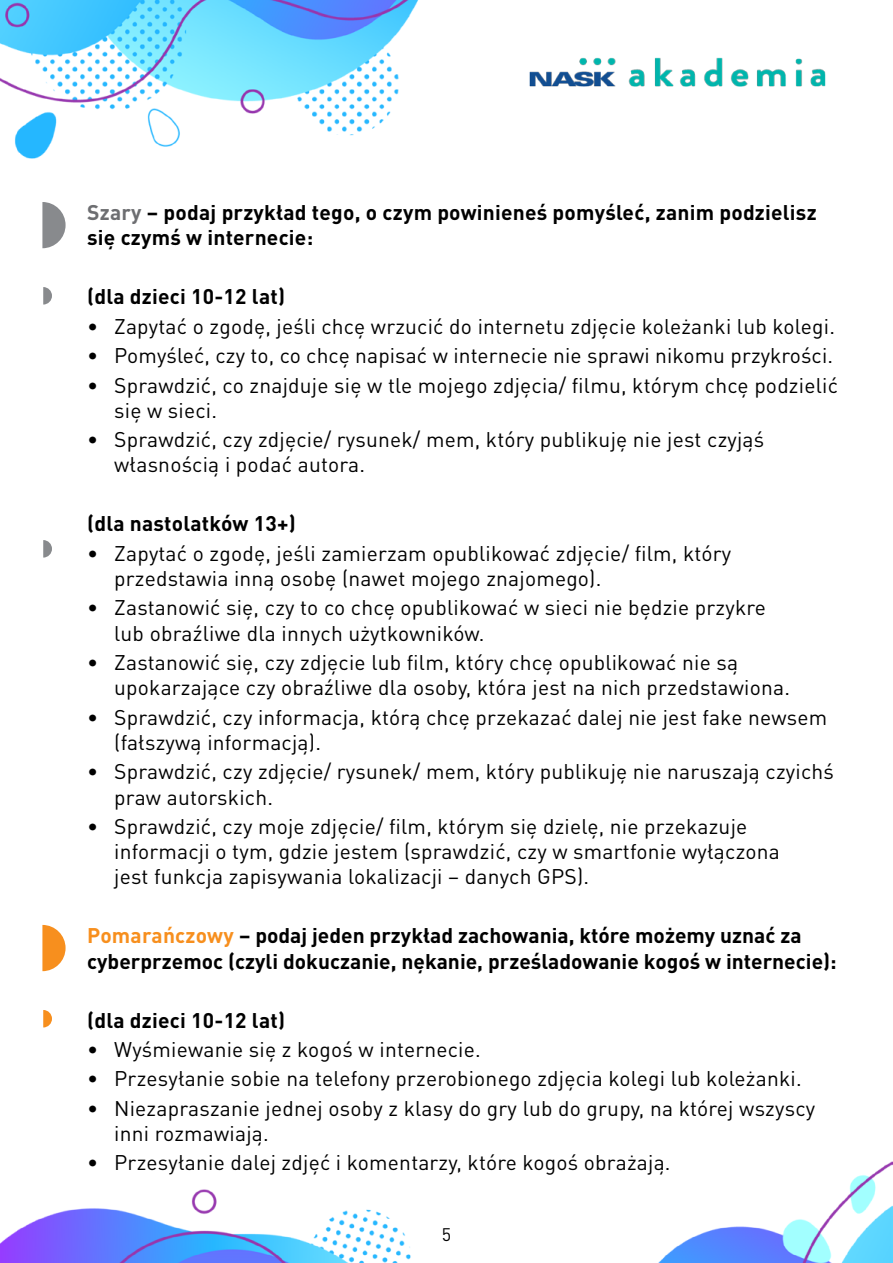
<style>
.page{position:relative;width:893px;height:1263px;background:#fff}
.page>*{position:absolute;margin:0;border:0;box-sizing:border-box;transform-origin:0 0}
.t1{font:21px/25.2px "DIN Pro";letter-spacing:.01em;color:#000}
.t2{font:700 21px/25.2px "DIN Pro";letter-spacing:.005em;color:#000}
.t3{font:18px "DIN Pro";color:#000}
.s1{color:#6d6e71}
.s2{color:#f78f1e}
</style>
<div class="page">
<img style="left:0;top:0;width:893px;height:1263px">
<svg style="left:42px;top:202px;width:24px;height:46px"></svg>
<svg style="left:42px;top:925px;width:24px;height:46px"></svg>
<svg style="left:43px;top:540px;width:9px;height:18px"></svg>
<svg style="left:43px;top:287px;width:9px;height:18px"></svg>
<svg style="left:43px;top:1010px;width:9px;height:17px"></svg>
<p class="t2" style="left:87px;top:199px;width:731px"><span class="s1">Szary</span> – podaj przykład tego, o czym powinieneś pomyśleć, zanim podzielisz się czymś w internecie:</p>
<p class="t2" style="left:87px;top:283px;width:199px">(dla dzieci 10-12 lat)</p>
<p class="t1" style="left:87px;top:313px;width:749px">• Zapytać o zgodę, jeśli chcę wrzucić do internetu zdjęcie koleżanki lub kolegi.</p>
<p class="t1" style="left:87px;top:342px;width:747px">• Pomyśleć, czy to, co chcę napisać w internecie nie sprawi nikomu przykrości.</p>
<p class="t1" style="left:114px;top:372px;width:725px;text-indent:-27px">• Sprawdzić, co znajduje się w tle mojego zdjęcia/ filmu, którym chcę podzielić się w sieci.</p>
<p class="t1" style="left:114px;top:426px;width:652px;text-indent:-27px">• Sprawdzić, czy zdjęcie/ rysunek/ mem, który publikuję nie jest czyjąś własnością i podać autora.</p>
<p class="t2" style="left:87px;top:510px;width:210px">(dla nastolatków 13+)</p>
<p class="t1" style="left:114px;top:540px;width:619px;text-indent:-27px">• Zapytać o zgodę, jeśli zamierzam opublikować zdjęcie/ film, który przedstawia inną osobę (nawet mojego znajomego).</p>
<p class="t1" style="left:114px;top:594px;width:653px;text-indent:-27px">• Zastanowić się, czy to co chcę opublikować w sieci nie będzie przykre lub obraźliwe dla innych użytkowników.</p>
<p class="t1" style="left:114px;top:649px;width:677px;text-indent:-27px">• Zastanowić się, czy zdjęcie lub film, który chcę opublikować nie są upokarzające czy obraźliwe dla osoby, która jest na nich przedstawiona.</p>
<p class="t1" style="left:114px;top:704px;width:714px;text-indent:-27px">• Sprawdzić, czy informacja, którą chcę przekazać dalej nie jest fake newsem (fałszywą informacją).</p>
<p class="t1" style="left:114px;top:758px;width:721px;text-indent:-27px">• Sprawdzić, czy zdjęcie/ rysunek/ mem, który publikuję nie naruszają czyichś praw autorskich.</p>
<p class="t1" style="left:114px;top:813px;width:667px;text-indent:-27px">• Sprawdzić, czy moje zdjęcie/ film, którym się dzielę, nie przekazuje informacji o tym, gdzie jestem (sprawdzić, czy w smartfonie wyłączona jest funkcja zapisywania lokalizacji – danych GPS).</p>
<p class="t2" style="left:87px;top:922px;width:751px"><span class="s2">Pomarańczowy</span> – podaj jeden przykład zachowania, które możemy uznać za cyberprzemoc (czyli dokuczanie, nękanie, prześladowanie kogoś w internecie):</p>
<p class="t2" style="left:87px;top:1006px;width:199px">(dla dzieci 10-12 lat)</p>
<p class="t1" style="left:87px;top:1036px;width:395px">• Wyśmiewanie się z kogoś w internecie.</p>
<p class="t1" style="left:87px;top:1065px;width:716px">• Przesyłanie sobie na telefony przerobionego zdjęcia kolegi lub koleżanki.</p>
<p class="t1" style="left:114px;top:1095px;width:703px;text-indent:-27px">• Niezapraszanie jednej osoby z klasy do gry lub do grupy, na której wszyscy inni rozmawiają.</p>
<p class="t1" style="left:87px;top:1149px;width:585px">• Przesyłanie dalej zdjęć i komentarzy, które kogoś obrażają.</p>
<p class="t3" style="left:442px;top:1222px;width:11px">5</p>
</div>
